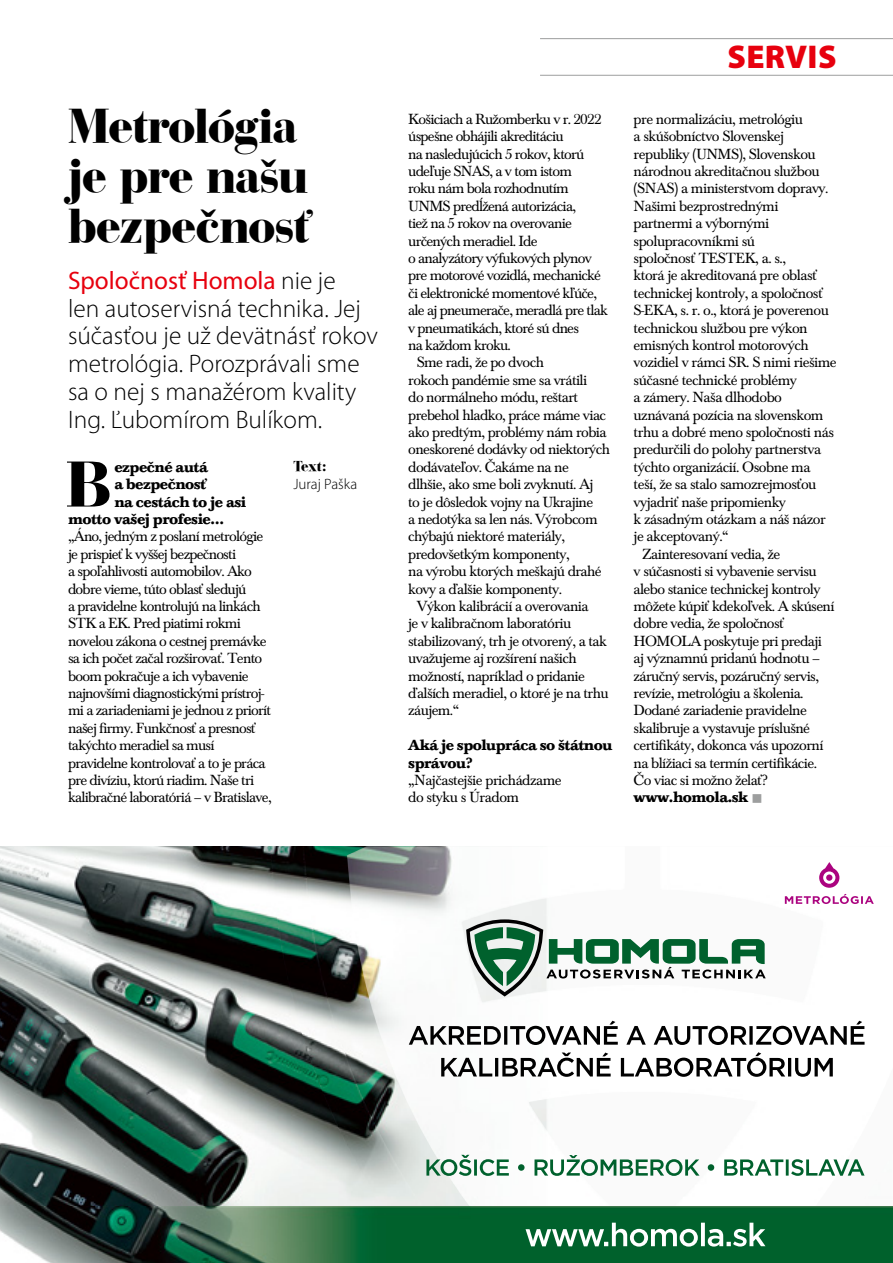
<style>
.page{position:relative;width:893px;height:1263px;background:#fff}
.page>*{position:absolute;margin:0;border:0;box-sizing:border-box;transform-origin:0 0}
.t1{font:67.5px "Bauer Bodoni Blk AT";color:#000}
.t2{font:49.5px/49.5px "Bauer Bodoni Blk AT";letter-spacing:-.02em;color:#000}
.t3{font:900 33px "Myriad Pro";letter-spacing:.01em;color:#e7000e}
.perex{font:300 25.35px/27.8px "Myriad Pro";color:#000}
.časopis_AM{font:15.3px/17.4px "Baskerville TCE";letter-spacing:-.05em;color:#000}
.časopis_AM_odstavec{font:15.3px/17.4px "Baskerville TCE";letter-spacing:-.04em;color:#000}
.časopis_AM-2{font:700 15.3px/17.4px "Baskerville TCE";letter-spacing:-.03em;color:#000}
.perex-2{font:300 15px/18px "Myriad Pro";color:#000}
.s1{font-weight:400;color:#e7000e}
.s2{font-family:"Bauer Bodoni Blk AT";font-weight:400}
.s3{color:#9d9e9e}
</style>
<div class="page">
<img style="left:0;top:846px;width:270px;height:360px">
<img style="left:270px;top:846px;width:595px;height:360px">
<svg style="left:466px;top:919px;width:300px;height:77px"></svg>
<svg style="left:409px;top:1021px;width:455px;height:56px"></svg>
<svg style="left:426px;top:1155px;width:438px;height:21px"></svg>
<svg style="left:819px;top:862px;width:20px;height:26px"></svg>
<svg style="left:785px;top:894px;width:89px;height:10px"></svg>
<img style="left:0;top:1206px;width:893px;height:57px">
<svg style="left:526px;top:1223px;width:239px;height:23px"></svg>
<hr style="left:540px;top:75px;width:353px;height:1px;background:#9d9e9e">
<hr style="left:540px;top:38px;width:353px;height:1px;background:#9d9e9e">
<p class="t2" style="left:68px;top:102px;width:243px">Metrológia je pre našu bezpečnosť</p>
<p class="perex" style="left:68px;top:267px;width:311px"><span class="s1">Spoločnosť Homola</span> nie je<br>len autoservisná technika. Jej súčasťou je už devätnásť rokov metrológia. Porozprávali sme sa o nej s manažérom kvality<br>Ing. Ľubomírom Bulíkom.</p>
<p class="t1" style="left:66px;top:446px;width:48px">B</p>
<p class="časopis_AM-2" style="left:114px;top:458px;width:95px">ezpečné autá</p>
<p class="časopis_AM-2" style="left:114px;top:475px;width:94px">a bezpečnosť</p>
<p class="časopis_AM-2" style="left:114px;top:493px;width:133px">na cestách to je asi</p>
<p class="časopis_AM-2" style="left:68px;top:510px;width:158px">motto vašej profesie…</p>
<p class="časopis_AM" style="left:68px;top:528px;width:205px">„Áno, jedným z poslaní metrológie je prispieť k vyššej bezpečnosti<br>a spoľahlivosti automobilov. Ako dobre vieme, túto oblasť sledujú<br>a pravidelne kontrolujú na linkách STK a EK. Pred piatimi rokmi novelou zákona o cestnej premávke sa ich počet začal rozširovať. Tento boom pokračuje a ich vybavenie najnovšími diagnostickými prístroj&shy;mi a zariadeniami je jednou z priorít našej firmy. Funkčnosť a presnosť takýchto meradiel sa musí pravidelne kontrolovať a to je práca pre divíziu, ktorú riadim. Naše tri kalibračné laboratóriá – v Bratislave,</p>
<p class="perex-2" style="left:293px;top:458px;width:65px"><span class="s2">Text:<br></span>Juraj Paška</p>
<p class="časopis_AM" style="left:408px;top:110px;width:201px">Košiciach a Ružomberku v r. 2022 úspešne obhájili akreditáciu<br>na nasledujúcich 5 rokov, ktorú udeľuje SNAS, a v tom istom<br>roku nám bola rozhodnutím<br>UNMS predĺžená autorizácia,<br>tiež na 5 rokov na overovanie určených meradiel. Ide<br>o analyzátory výfukových plynov pre motorové vozidlá, mechanické či elektronické momentové kľúče, ale aj pneumerače, meradlá pre tlak v pneumatikách, ktoré sú dnes<br>na každom kroku.</p>
<p class="časopis_AM_odstavec" style="left:408px;top:354px;width:203px;text-indent:9px">Sme radi, že po dvoch<br>rokoch pandémie sme sa vrátili<br>do normálneho módu, reštart prebehol hladko, práce máme viac ako predtým, problémy nám robia oneskorené dodávky od niektorých dodávateľov. Čakáme na ne dlhšie, ako sme boli zvyknutí. Aj<br>to je dôsledok vojny na Ukrajine<br>a nedotýka sa len nás. Výrobcom chýbajú niektoré materiály, predovšetkým komponenty,<br>na výrobu ktorých meškajú drahé kovy a ďalšie komponenty.</p>
<p class="časopis_AM_odstavec" style="left:408px;top:597px;width:202px;text-indent:9px">Výkon kalibrácií a overovania<br>je v kalibračnom laboratóriu stabilizovaný, trh je otvorený, a tak uvažujeme aj rozšírení našich možností, napríklad o pridanie ďalších meradiel, o ktoré je na trhu záujem.“</p>
<p class="časopis_AM-2" style="left:408px;top:736px;width:206px">Aká je spolupráca so štátnou správou?</p>
<p class="časopis_AM" style="left:408px;top:771px;width:155px">„Najčastejšie prichádzame do styku s Úradom</p>
<p class="t3" style="left:727px;top:38px;width:110px">SERVIS</p>
<p class="časopis_AM" style="left:634px;top:110px;width:205px">pre normalizáciu, metrológiu<br>a skúšobníctvo Slovenskej republiky (UNMS), Slovenskou národnou akreditačnou službou (SNAS) a ministerstvom dopravy.<br>Našimi bezprostrednými partnermi a výbornými spolupracovníkmi sú<br>spoločnosť TESTEK, a. s.,<br>ktorá je akreditovaná pre oblasť technickej kontroly, a spoločnosť<br>S-‑EKA, s. r. o., ktorá je poverenou technickou službou pre výkon emisných kontrol motorových vozidiel v rámci SR. S nimi riešime súčasné technické problémy<br>a zámery. Naša dlhodobo uznávaná pozícia na slovenskom trhu a dobré meno spoločnosti nás predurčili do polohy partnerstva týchto organizácií. Osobne ma teší, že sa stalo samozrejmosťou vyjadriť naše pripomienky<br>k zásadným otázkam a náš názor je akceptovaný.“</p>
<p class="časopis_AM_odstavec" style="left:634px;top:545px;width:202px;text-indent:9px">Zainteresovaní vedia, že<br>v súčasnosti si vybavenie servisu alebo stanice technickej kontroly môžete kúpiť kdekoľvek. A skúsení dobre vedia, že spoločnosť<br>HOMOLA poskytuje pri predaji aj významnú pridanú hodnotu – záručný servis, pozáručný servis, revízie, metrológiu a školenia.<br>Dodané zariadenie pravidelne skalibruje a vystavuje príslušné certifikáty, dokonca vás upozorní na blížiaci sa termín certifikácie.<br>Čo viac si možno želať?</p>
<p class="časopis_AM-2" style="left:634px;top:789px;width:131px">www.homola.sk <span class="s3">■</span></p>
</div>
